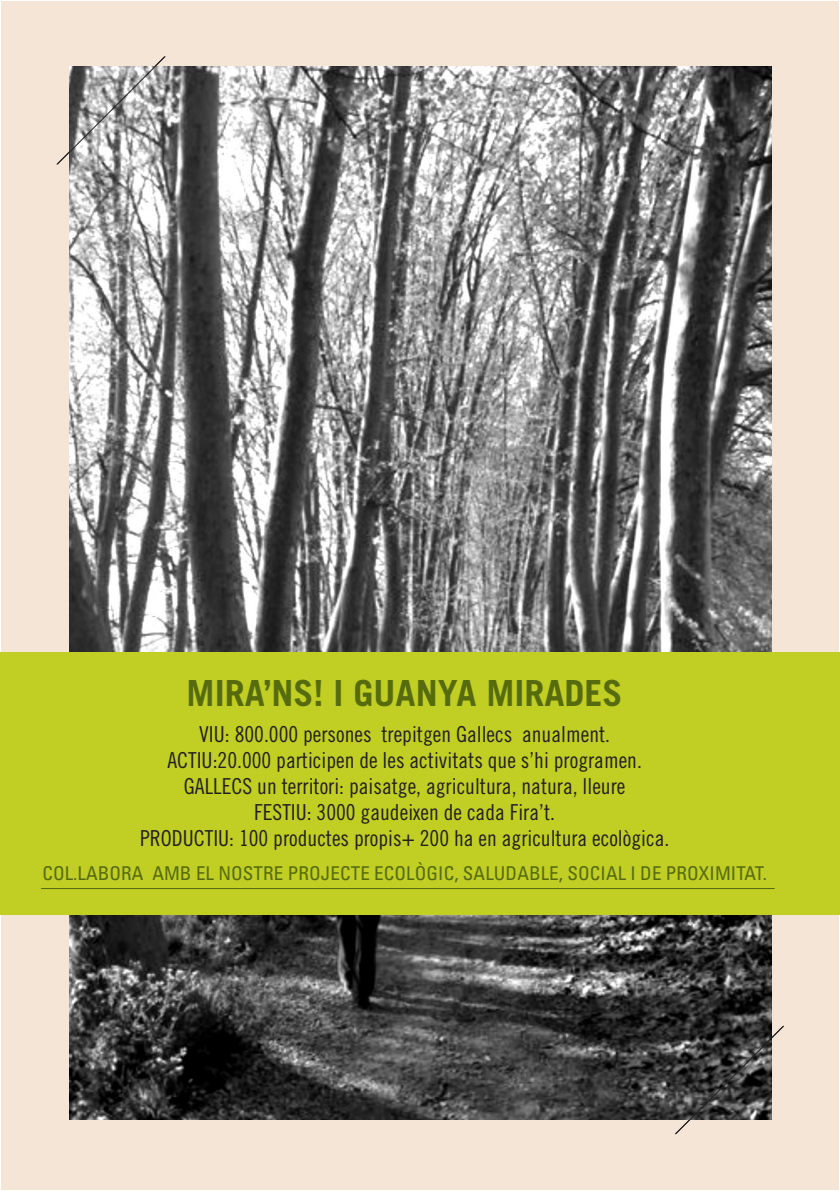
<style>
.page{position:relative;width:840px;height:1191px;background:#fff}
.page>*{position:absolute;margin:0;border:0;box-sizing:border-box;transform-origin:0 0}
.t1{font:700 36px "Trade Gothic";color:#556b0e}
.t2{font:22px "Trade Gothic Cond Eighteen";color:#231f20}
.t3{font:condensed 19px "Univers";letter-spacing:.005em;color:#556b0e}
</style>
<div class="page">
<div style="left:1px;top:1px;width:837px;height:1189px;background:#f5e5d7"></div>
<img style="left:70px;top:67px;width:701px;height:1052px">
<svg style="left:56px;top:56px;width:110px;height:109px"></svg>
<svg style="left:674px;top:1025px;width:110px;height:109px"></svg>
<div style="left:0;top:652px;width:839px;height:263px;background:#c1ce23"></div>
<hr style="left:41px;top:888px;width:733px;height:1px;background:#556b0e">
<p class="t1" style="left:186px;top:670px;width:437px">MIRA’NS! I GUANYA MIRADES</p>
<p class="t2" style="left:199px;top:721px;width:412px">VIU: 800.000 persones trepitgen Gallecs anualment.</p>
<p class="t2" style="left:167px;top:747px;width:476px">ACTIU:20.000 participen de les activitats que s’hi programen.</p>
<p class="t2" style="left:184px;top:773px;width:443px">GALLECS un territori: paisatge, agricultura, natura, lleure</p>
<p class="t2" style="left:254px;top:799px;width:302px">FESTIU: 3000 gaudeixen de cada Fira’t.</p>
<p class="t2" style="left:140px;top:825px;width:530px">PRODUCTIU: 100 productes propis+ 200 ha en agricultura ecològica.</p>
<p class="t3" style="left:42px;top:861px;width:725px">COL.LABORA AMB EL NOSTRE PROJECTE ECOLÒGIC, SALUDABLE, SOCIAL I DE PROXIMITAT.</p>
</div>
